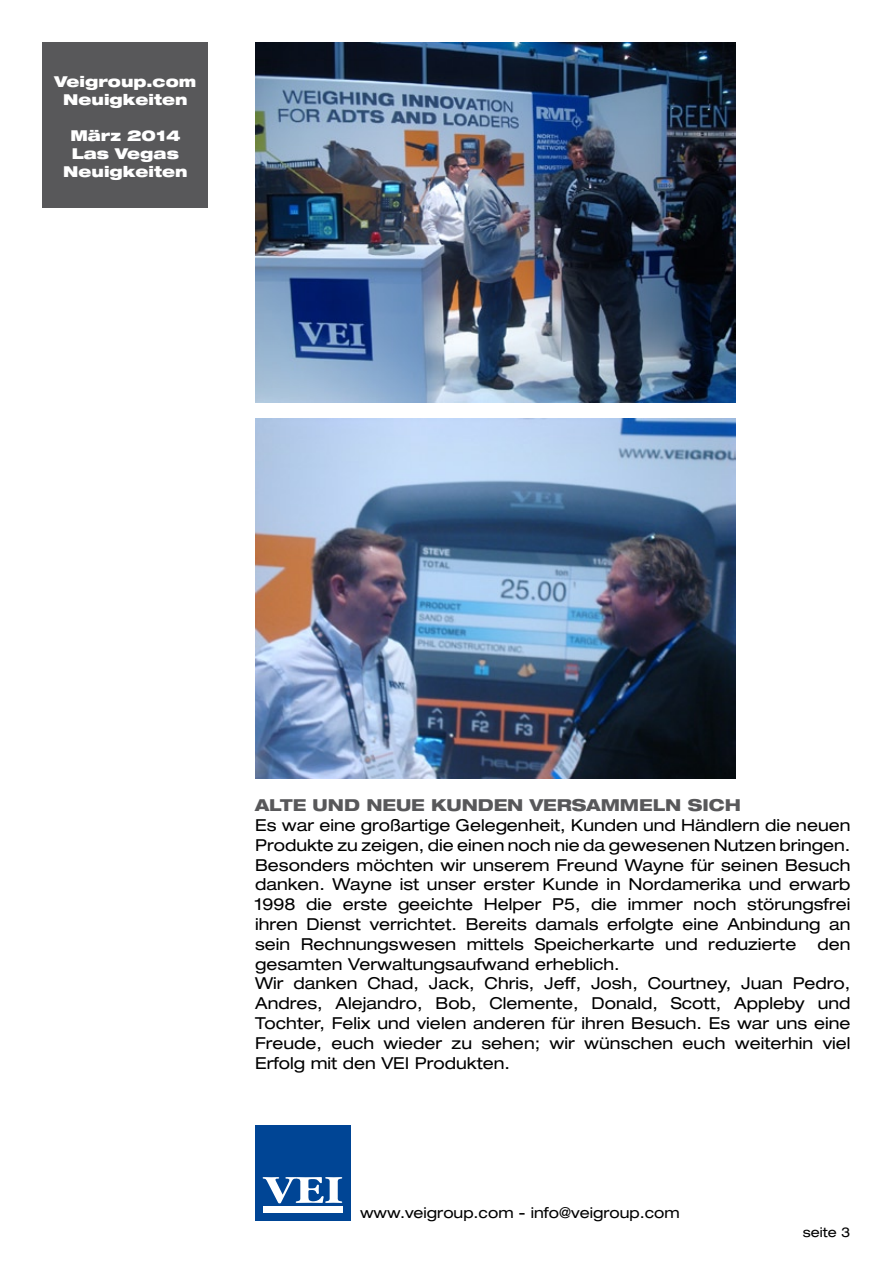
<style>
.page{position:relative;width:893px;height:1263px;background:#fff}
.page>*{position:absolute;margin:0;border:0;box-sizing:border-box;transform-origin:0 0}
.t1{font:expanded 16.5px/19.8px "Helvetica Neue";color:#000;text-align:justify}
.t2{font:800 expanded 16.5px "Helvetica Neue";color:#58585a}
.t3{font:900 expanded 15px/18px "Helvetica Neue";color:#fff;text-align:center}
.t4{font:expanded 15px "Helvetica Neue";color:#000}
.t5{font:expanded 13.5px "Helvetica Neue";color:#000}
</style>
<div class="page">
<div style="left:43px;top:43px;width:165px;height:165px;background:#58585a"></div>
<div style="left:255px;top:1125px;width:96px;height:95px;background:#004595"></div>
<svg style="left:263px;top:1177px;width:79px;height:26px"></svg>
<div style="left:263px;top:1206px;width:80px;height:6px;background:#fff"></div>
<img style="left:255px;top:43px;width:480px;height:360px">
<img style="left:255px;top:418px;width:480px;height:360px">
<p class="t3" style="left:55px;top:72px;width:143px">Veigroup.com<br>Neuigkeiten</p>
<p class="t3" style="left:63px;top:126px;width:126px">März 2014<br>Las Vegas<br>Neuigkeiten</p>
<p class="t2" style="left:255px;top:795px;width:487px">ALTE UND NEUE KUNDEN VERSAMMELN SICH</p>
<p class="t1" style="left:255px;top:815px;width:597px">Es war eine großartige Gelegenheit, Kunden und Händlern die neuen Produkte zu zeigen, die einen noch nie da gewesenen Nutzen bringen.<br>Besonders möchten wir unserem Freund Wayne für seinen Besuch danken. Wayne ist unser erster Kunde in Nordamerika und erwarb 1998 die erste geeichte Helper P5, die immer noch störungsfrei ihren Dienst verrichtet. Bereits damals erfolgte eine Anbindung an sein Rechnungswesen mittels Speicherkarte und reduzierte</p>
<p class="t1" style="left:817px;top:934px;width:35px">den</p>
<p class="t1" style="left:255px;top:954px;width:597px;text-align:left">gesamten Verwaltungsaufwand erheblich.<br>Wir danken Chad, Jack, Chris, Jeff, Josh, Courtney, Juan Pedro, Andres, Alejandro, Bob, Clemente, Donald, Scott, Appleby und Tochter, Felix und vielen anderen für ihren Besuch. Es war uns eine Freude, euch wieder zu sehen; wir wünschen euch weiterhin viel Erfolg mit den VEI Produkten.</p>
<p class="t4" style="left:360px;top:1203px;width:321px">www.veigroup.com - info@veigroup.com</p>
<p class="t5" style="left:803px;top:1224px;width:49px">seite 3</p>
</div>
